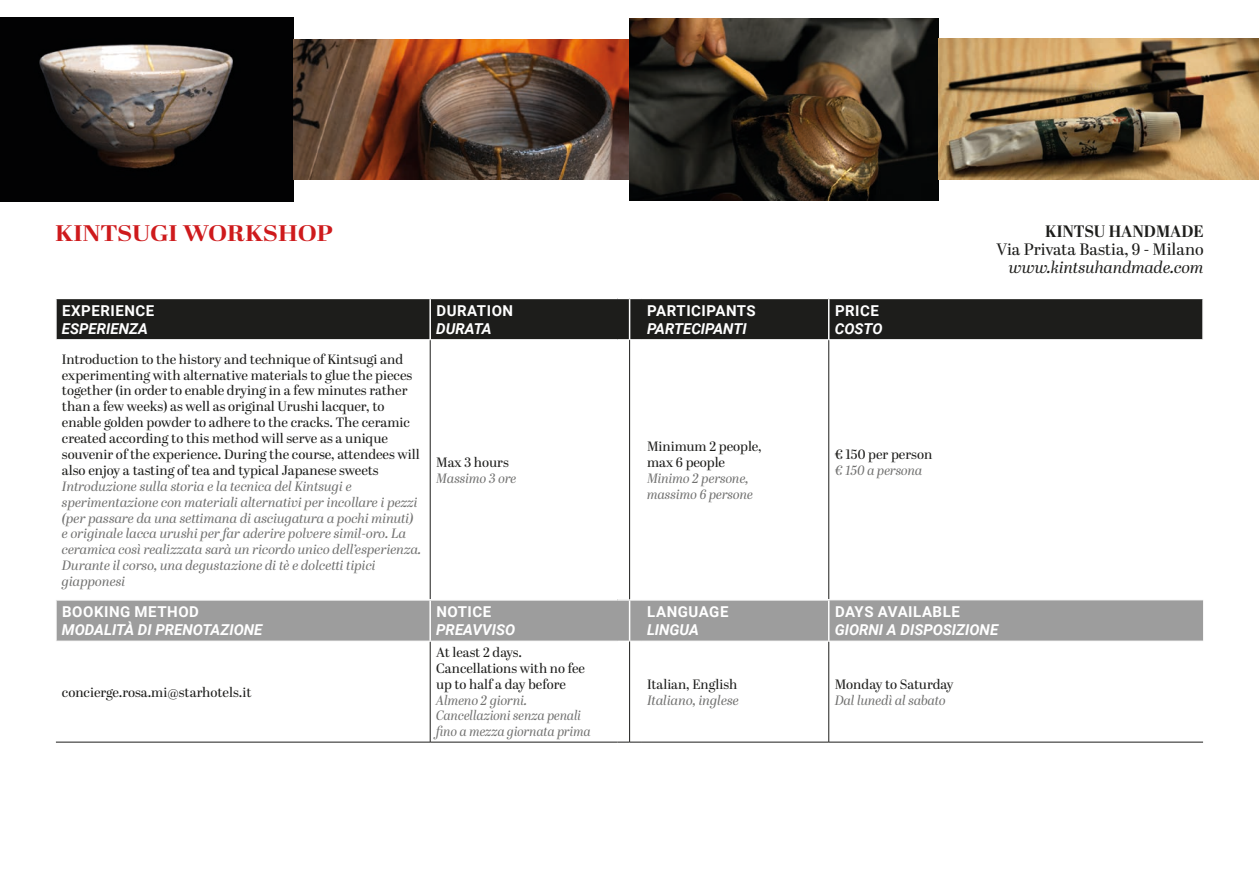
<style>
.page{position:relative;width:1259px;height:893px;background:#fff}
.page>*{position:absolute;margin:0;border:0;box-sizing:border-box;transform-origin:0 0}
.t1{font:700 22.5px "Abril Display";color:#ce1a1c;scale:1.16 1}
.t2{font:16.5px "Abril Display";letter-spacing:-.005em;color:#1d1d1b}
.t3{font:italic 16.5px "Abril Display";color:#1d1d1b}
.t4{font:700 16.5px "Abril Display";color:#1d1d1b}
.t5{font:italic 700 15px "Roboto";color:#fff}
.t6{font:700 15px "Roboto";letter-spacing:.035em;color:#fff}
.t7{font:13.5px/15.9px "Abril Display";color:#1d1d1b}
.t8{font:italic 13.5px/15.9px "Abril Display";color:#70706f}
</style>
<div class="page">
<img style="left:0;top:17px;width:293px;height:185px">
<img style="left:293px;top:39px;width:336px;height:140px">
<img style="left:629px;top:18px;width:309px;height:182px">
<img style="left:938px;top:39px;width:321px;height:141px">
<div style="left:57px;top:299px;width:1145px;height:40px;background:#1d1d1b"></div>
<div style="left:57px;top:600px;width:1146px;height:41px;background:#9d9d9d"></div>
<div style="left:617px;top:600px;width:12px;height:41px;background:#9d9d9d"></div>
<hr style="left:828px;top:340px;width:1px;height:259px;background:#1d1d1b">
<hr style="left:828px;top:641px;width:1px;height:101px;background:#1d1d1b">
<hr style="left:56px;top:742px;width:374px;height:1px;background:#1d1d1b">
<hr style="left:430px;top:742px;width:187px;height:1px;background:#1d1d1b">
<hr style="left:641px;top:742px;width:188px;height:1px;background:#1d1d1b">
<hr style="left:829px;top:742px;width:374px;height:1px;background:#1d1d1b">
<hr style="left:430px;top:340px;width:1px;height:259px;background:#1d1d1b">
<hr style="left:430px;top:641px;width:1px;height:101px;background:#1d1d1b">
<hr style="left:55px;top:599px;width:375px;height:2px;background:#fff">
<hr style="left:430px;top:599px;width:187px;height:2px;background:#fff">
<hr style="left:429px;top:601px;width:2px;height:40px;background:#fff">
<svg style="left:617px;top:599px;width:24px;height:2px"></svg>
<hr style="left:641px;top:599px;width:188px;height:2px;background:#fff">
<hr style="left:828px;top:601px;width:1px;height:40px;background:#fff">
<hr style="left:430px;top:641px;width:187px;height:1px;background:#fff">
<hr style="left:641px;top:641px;width:188px;height:1px;background:#fff">
<hr style="left:429px;top:299px;width:2px;height:40px;background:#fff">
<hr style="left:828px;top:299px;width:1px;height:40px;background:#fff">
<svg style="left:617px;top:339px;width:24px;height:1px"></svg>
<hr style="left:629px;top:340px;width:1px;height:259px;background:#1d1d1b">
<hr style="left:629px;top:641px;width:1px;height:101px;background:#1d1d1b">
<svg style="left:617px;top:742px;width:24px;height:1px"></svg>
<hr style="left:629px;top:601px;width:1px;height:40px;background:#fff">
<hr style="left:629px;top:299px;width:1px;height:40px;background:#fff">
<h1 class="t1" style="left:55px;top:218px;width:241px">KINTSUGI WORKSHOP</h1>
<p class="t4" style="left:1045px;top:219px;width:160px">KINTSU HANDMADE</p>
<p class="t2" style="left:996px;top:238px;width:209px">Via Privata Bastia, 9 - Milano</p>
<p class="t3" style="left:1008px;top:255px;width:196px">www.kintsuhandmade.com</p>
<p class="t6" style="left:62px;top:300px;width:94px">EXPERIENCE</p>
<p class="t5" style="left:62px;top:318px;width:88px">ESPERIENZA</p>
<p class="t6" style="left:436px;top:300px;width:78px">DURATION</p>
<p class="t5" style="left:436px;top:318px;width:57px">DURATA</p>
<p class="t6" style="left:647px;top:300px;width:110px">PARTICIPANTS</p>
<p class="t5" style="left:647px;top:318px;width:101px">PARTECIPANTI</p>
<p class="t6" style="left:835px;top:300px;width:45px">PRICE</p>
<p class="t5" style="left:834px;top:318px;width:49px">COSTO</p>
<p class="t7" style="left:62px;top:352px;width:359px">Introduction to the history and technique of Kintsugi and experimenting with alternative materials to glue the pieces together (in order to enable drying in a few minutes rather than a few weeks) as well as original Urushi lacquer, to enable golden powder to adhere to the cracks. The ceramic created according to this method will serve as a unique souvenir of the experience. During the course, attendees will also enjoy a tasting of tea and typical Japanese sweets</p>
<p class="t8" style="left:62px;top:479px;width:361px">Introduzione sulla storia e la tecnica del Kintsugi e sperimentazione con materiali alternativi per incollare i pezzi (per passare da una settimana di asciugatura a pochi minuti) e originale lacca urushi per far aderire polvere simil-oro. La ceramica così realizzata sarà un ricordo unico dell’esperienza.<br>Durante il corso, una degustazione di tè e dolcetti tipici giapponesi</p>
<p class="t6" style="left:62px;top:601px;width:138px">BOOKING METHOD</p>
<p class="t5" style="left:62px;top:619px;width:202px">MODALITÀ DI PRENOTAZIONE</p>
<p class="t7" style="left:62px;top:685px;width:191px">concierge.rosa.mi@starhotels.it</p>
<p class="t7" style="left:436px;top:455px;width:74px">Max 3 hours</p>
<p class="t8" style="left:436px;top:471px;width:82px">Massimo 3 ore</p>
<p class="t6" style="left:436px;top:601px;width:56px">NOTICE</p>
<p class="t5" style="left:436px;top:619px;width:81px">PREAVVISO</p>
<p class="t7" style="left:436px;top:645px;width:150px">At least 2 days.<br>Cancellations with no fee up to half a day before</p>
<p class="t8" style="left:436px;top:693px;width:156px">Almeno 2 giorni.<br>Cancellazioni senza penali fino a mezza giornata prima</p>
<p class="t7" style="left:647px;top:439px;width:116px">Minimum 2 people, max 6 people</p>
<p class="t8" style="left:647px;top:471px;width:108px">Minimo 2 persone, massimo 6 persone</p>
<p class="t6" style="left:647px;top:601px;width:83px">LANGUAGE</p>
<p class="t5" style="left:647px;top:619px;width:53px">LINGUA</p>
<p class="t7" style="left:647px;top:677px;width:92px">Italian, English</p>
<p class="t8" style="left:647px;top:693px;width:93px">Italiano, inglese</p>
<p class="t7" style="left:835px;top:447px;width:99px">€ 150 per person</p>
<p class="t8" style="left:835px;top:463px;width:89px">€ 150 a persona</p>
<p class="t6" style="left:835px;top:601px;width:126px">DAYS AVAILABLE</p>
<p class="t5" style="left:834px;top:619px;width:165px">GIORNI A DISPOSIZIONE</p>
<p class="t7" style="left:835px;top:677px;width:120px">Monday to Saturday</p>
<p class="t8" style="left:835px;top:693px;width:112px">Dal lunedì al sabato</p>
</div>
